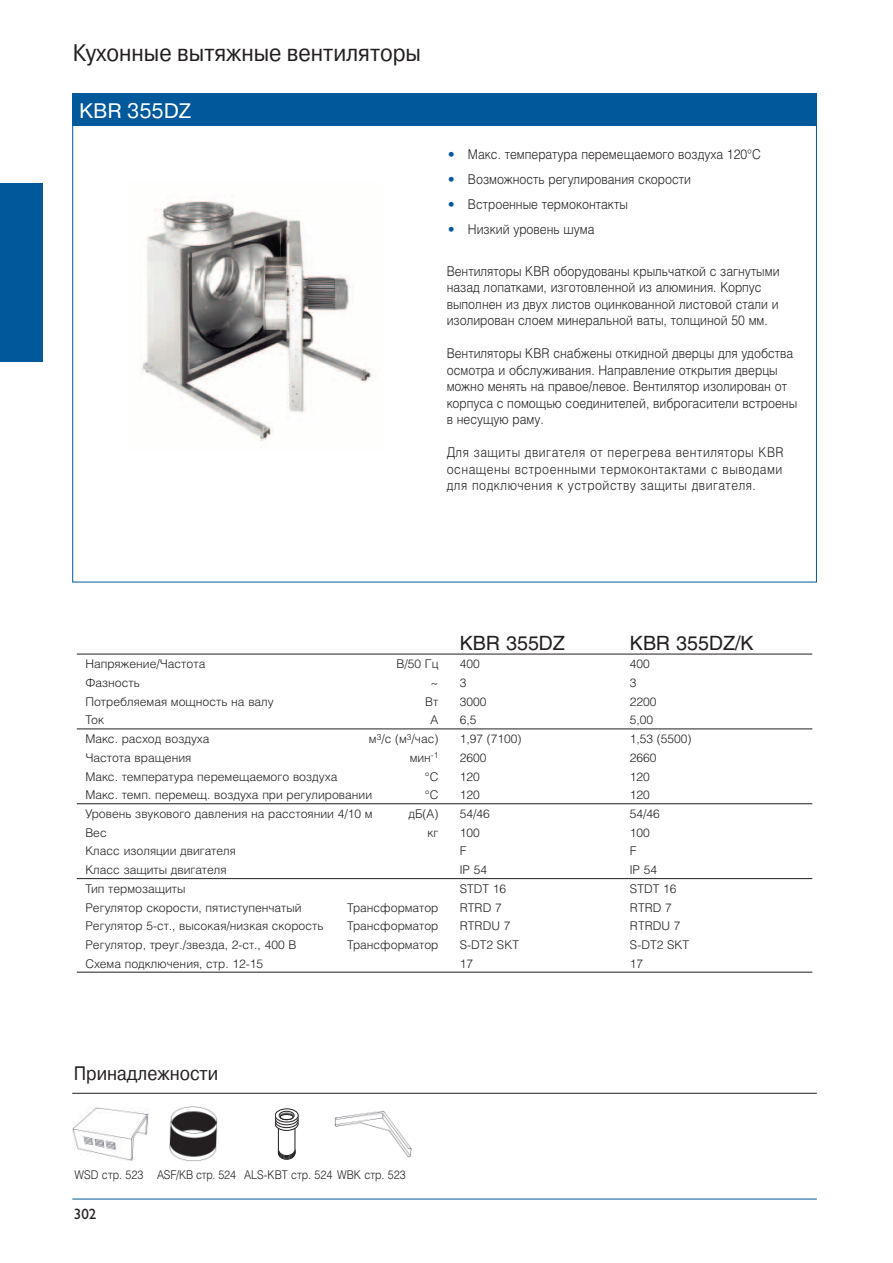
<style>
.page{position:relative;width:893px;height:1263px;background:#fff}
.page>*{position:absolute;margin:0;border:0;box-sizing:border-box;transform-origin:0 0}
.t1{font:24px "Pragmatica C";color:#231f20;scale:.9 1}
.t2{font:21px "Pragmatica C";color:#fff}
.t3{font:19.5px "Helios";color:#231f20}
.t4{font:19.5px "Pragmatica C";color:#231f20;scale:.9 1}
.t5{font:15px "Gill Sans";color:#231f20}
.t6{font:300 13.5px/16.5px "Helios";color:#231f20;scale:.9 1}
.t7{font:300 12px "Helios";color:#231f20}
.t8{font:300 12px "Helios";color:#231f20;scale:.9 1}
.s1{font-family:"Pragmatica C";font-weight:700;color:#00599a}
</style>
<div class="page">
<div style="left:72px;top:94px;width:744px;height:32px;background:#00599a"></div>
<hr style="left:77px;top:654px;width:735px;height:1px;background:#231f20">
<hr style="left:77px;top:729px;width:735px;height:1px;background:#231f20">
<hr style="left:77px;top:804px;width:735px;height:1px;background:#231f20">
<hr style="left:77px;top:878px;width:735px;height:1px;background:#231f20">
<hr style="left:77px;top:972px;width:735px;height:1px;background:#231f20">
<img style="left:141px;top:200px;width:235px;height:241px">
<img style="left:72px;top:1107px;width:77px;height:54px">
<img style="left:169px;top:1107px;width:48px;height:55px">
<div style="left:275px;top:1117px;width:23px;height:14px;border:1px solid #231f20;border-radius:50%"></div>
<div style="left:275px;top:1114px;width:23px;height:14px;border:1px solid #231f20;border-radius:50%"></div>
<div style="left:275px;top:1112px;width:23px;height:13px;border:1px solid #231f20;border-radius:50%"></div>
<svg style="left:275px;top:1109px;width:23px;height:13px"></svg>
<div style="left:275px;top:1109px;width:23px;height:13px;border:1px solid #231f20;border-radius:50%"></div>
<div style="left:279px;top:1111px;width:15px;height:9px;border:1px solid #231f20;border-radius:50%"></div>
<svg style="left:278px;top:1113px;width:17px;height:46px"></svg>
<div style="left:280px;top:1115px;width:13px;height:5px;background:#fff;border-radius:50%"></div>
<div style="left:280px;top:1114px;width:13px;height:6px;border:1px solid #231f20;border-radius:50%"></div>
<hr style="left:72px;top:1093px;width:744px;height:1px;background:#231f20">
<img style="left:334px;top:1110px;width:77px;height:48px">
<hr style="left:72px;top:1199px;width:744px;height:1px;background:#00599a">
<div style="left:0;top:183px;width:43px;height:178px;background:#00599a"></div>
<h1 class="t1" style="left:73px;top:44px;width:388px">Кухонные вытяжные вентиляторы</h1>
<h2 class="t2" style="left:79px;top:103px;width:114px">KBR 355DZ</h2>
<p class="t6" style="left:446px;top:148px;width:350px"><span class="s1">•</span> Макс. температура перемещаемого воздуха 120°C</p>
<p class="t6" style="left:446px;top:173px;width:273px"><span class="s1">•</span> Возможность регулирования скорости</p>
<p class="t6" style="left:446px;top:198px;width:203px"><span class="s1">•</span> Встроенные термоконтакты</p>
<p class="t6" style="left:446px;top:223px;width:166px"><span class="s1">•</span> Низкий уровень шума</p>
<p class="t6" style="left:446px;top:264px;width:371px">Вентиляторы KBR оборудованы крыльчаткой с загнутыми назад лопатками, изготовленной из алюминия. Корпус выполнен из двух листов оцинкованной листовой стали и изолирован слоем минеральной ваты, толщиной 50 мм.</p>
<p class="t6" style="left:446px;top:347px;width:391px">Вентиляторы KBR снабжены откидной дверцы для удобства осмотра и обслуживания. Направление открытия дверцы можно менять на правое/левое. Вентилятор изолирован от корпуса с помощью соединителей, виброгасители встроены в несущую раму.</p>
<p class="t6" style="left:446px;top:446px;width:376px;text-align:justify">Для защиты двигателя от перегрева вентиляторы KBR оснащены встроенными термоконтактами с выводами для подключения к устройству защиты двигателя.</p>
<h3 class="t3" style="left:459px;top:635px;width:107px">KBR 355DZ</h3>
<h3 class="t3" style="left:630px;top:635px;width:125px">KBR 355DZ/K</h3>
<p class="t7" style="left:85px;top:659px;width:121px">Напряжение/Частота</p>
<p class="t7" style="left:396px;top:659px;width:43px">В/50 Гц</p>
<p class="t7" style="left:459px;top:659px;width:22px">400</p>
<p class="t7" style="left:630px;top:659px;width:22px">400</p>
<p class="t7" style="left:85px;top:678px;width:56px">Фазность</p>
<p class="t7" style="left:430px;top:678px;width:9px">~</p>
<p class="t7" style="left:459px;top:678px;width:8px">3</p>
<p class="t7" style="left:630px;top:678px;width:8px">3</p>
<p class="t7" style="left:85px;top:697px;width:190px">Потребляемая мощность на валу</p>
<p class="t7" style="left:425px;top:697px;width:15px">Вт</p>
<p class="t7" style="left:459px;top:697px;width:28px">3000</p>
<p class="t7" style="left:630px;top:697px;width:28px">2200</p>
<p class="t7" style="left:85px;top:715px;width:20px">Ток</p>
<p class="t7" style="left:430px;top:715px;width:9px">A</p>
<p class="t7" style="left:459px;top:715px;width:18px">6,5</p>
<p class="t7" style="left:630px;top:715px;width:25px">5,00</p>
<p class="t7" style="left:85px;top:734px;width:126px">Макс. расход воздуха</p>
<p class="t7" style="left:369px;top:734px;width:71px">м<sup>3</sup>/с (м<sup>3</sup>/час)</p>
<p class="t7" style="left:459px;top:734px;width:63px">1,97 (7100)</p>
<p class="t7" style="left:630px;top:734px;width:63px">1,53 (5500)</p>
<p class="t7" style="left:85px;top:753px;width:107px">Частота вращения</p>
<p class="t7" style="left:409px;top:753px;width:30px">мин<sup>-1</sup></p>
<p class="t7" style="left:459px;top:753px;width:28px">2600</p>
<p class="t7" style="left:630px;top:753px;width:28px">2660</p>
<p class="t7" style="left:85px;top:772px;width:254px">Макс. температура перемещаемого воздуха</p>
<p class="t7" style="left:425px;top:772px;width:15px">°C</p>
<p class="t7" style="left:459px;top:772px;width:22px">120</p>
<p class="t7" style="left:630px;top:772px;width:22px">120</p>
<p class="t7" style="left:85px;top:790px;width:288px">Макс. темп. перемещ. воздуха при регулировании</p>
<p class="t7" style="left:425px;top:790px;width:15px">°C</p>
<p class="t7" style="left:459px;top:790px;width:22px">120</p>
<p class="t7" style="left:630px;top:790px;width:22px">120</p>
<p class="t7" style="left:85px;top:809px;width:289px">Уровень звукового давления на расстоянии 4/10 м</p>
<p class="t7" style="left:408px;top:809px;width:32px">дБ(A)</p>
<p class="t7" style="left:459px;top:809px;width:32px">54/46</p>
<p class="t7" style="left:630px;top:809px;width:32px">54/46</p>
<p class="t7" style="left:85px;top:828px;width:23px">Вес</p>
<p class="t7" style="left:427px;top:828px;width:12px">кг</p>
<p class="t7" style="left:459px;top:828px;width:22px">100</p>
<p class="t7" style="left:630px;top:828px;width:22px">100</p>
<p class="t7" style="left:85px;top:846px;width:152px">Класс изоляции двигателя</p>
<p class="t7" style="left:459px;top:846px;width:8px">F</p>
<p class="t7" style="left:630px;top:846px;width:8px">F</p>
<p class="t7" style="left:85px;top:865px;width:143px">Класс защиты двигателя</p>
<p class="t7" style="left:459px;top:865px;width:29px">IP 54</p>
<p class="t7" style="left:630px;top:865px;width:29px">IP 54</p>
<p class="t7" style="left:85px;top:884px;width:102px">Тип термозащиты</p>
<p class="t7" style="left:459px;top:884px;width:48px">STDT 16</p>
<p class="t7" style="left:630px;top:884px;width:48px">STDT 16</p>
<p class="t7" style="left:85px;top:903px;width:218px">Регулятор скорости, пятиступенчатый</p>
<p class="t7" style="left:347px;top:903px;width:93px">Трансформатор</p>
<p class="t7" style="left:459px;top:903px;width:43px">RTRD 7</p>
<p class="t7" style="left:630px;top:903px;width:43px">RTRD 7</p>
<p class="t7" style="left:85px;top:921px;width:240px">Регулятор 5-ст., высокая/низкая скорость</p>
<p class="t7" style="left:347px;top:921px;width:93px">Трансформатор</p>
<p class="t7" style="left:459px;top:921px;width:52px">RTRDU 7</p>
<p class="t7" style="left:630px;top:921px;width:52px">RTRDU 7</p>
<p class="t7" style="left:85px;top:940px;width:212px">Регулятор, треуг./звезда, 2-ст., 400 В</p>
<p class="t7" style="left:347px;top:940px;width:93px">Трансформатор</p>
<p class="t7" style="left:459px;top:940px;width:61px">S-DT2 SKT</p>
<p class="t7" style="left:630px;top:940px;width:61px">S-DT2 SKT</p>
<p class="t7" style="left:85px;top:959px;width:179px">Схема подключения, стр. 12-15</p>
<p class="t7" style="left:459px;top:959px;width:15px">17</p>
<p class="t7" style="left:630px;top:959px;width:15px">17</p>
<h3 class="t4" style="left:74px;top:1066px;width:162px">Принадлежности</h3>
<p class="t8" style="left:74px;top:1171px;width:370px">WSD стр. 523 ASF/KB стр. 524 ALS-KBT стр. 524 WBK стр. 523</p>
<p class="t5" style="left:74px;top:1209px;width:24px">302</p>
</div>
